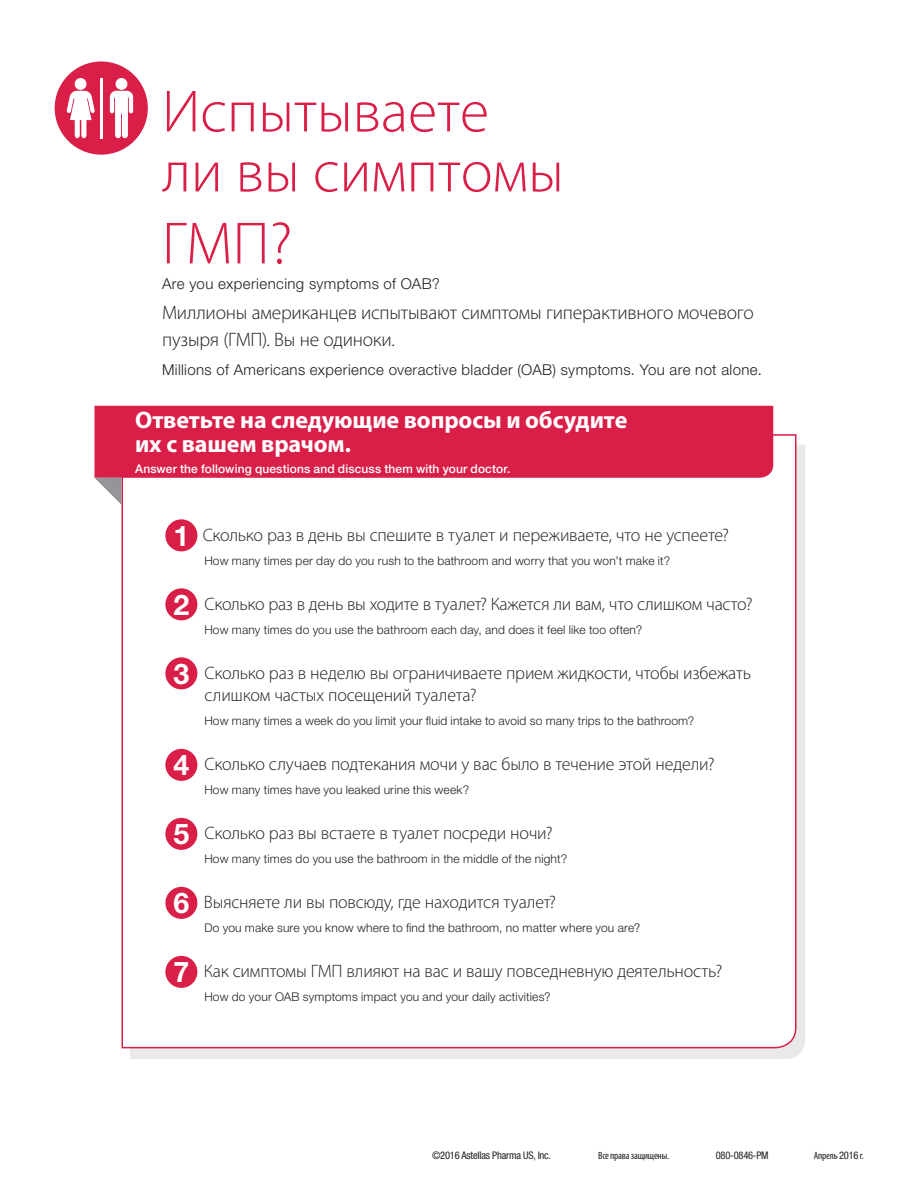
<style>
.page{position:relative;width:918px;height:1188px;background:#fff}
.page>*{position:absolute;margin:0;border:0;box-sizing:border-box;transform-origin:0 0}
.t1{font:300 60px/60px "Myriad Pro";color:#d91e47}
.t2{font:700 28.5px "Helvetica Neue LT Std";color:#fff}
.t3{font:700 24px/24px "Myriad Pro";letter-spacing:-.005em;color:#fff}
.P1{font:300 19.5px/27px "Myriad Pro";letter-spacing:-.01em;color:#231f20}
.P1-2{font:300 18px/22.5px "Myriad Pro";letter-spacing:-.015em;color:#231f20}
.t4{font:300 15px "Helvetica Neue LT Std";letter-spacing:.025em;color:#231f20}
.P1-3{font:300 12px "Helvetica Neue LT Std";letter-spacing:.015em;color:#231f20}
.Call_Out{font:500 12px "Helvetica Neue LT Std";letter-spacing:.01em;color:#fff}
.t5{font:condensed 10.5px "Helvetica Neue LT Std";letter-spacing:-.02em;color:#231f20}
.t6{font:condensed 10.5px "Myriad Pro";letter-spacing:-.02em;color:#231f20}
.s1{font-family:"Helvetica Neue LT Std"}
</style>
<div class="page">
<div style="left:130px;top:445px;width:675px;height:614px;background:#e9e9e9"></div>
<div style="left:121px;top:433px;width:676px;height:616px;background:#fff"></div>
<div style="left:165px;top:519px;width:32px;height:32px;background:#d91e47;border-radius:50%"></div>
<div style="left:165px;top:588px;width:32px;height:32px;background:#d91e47;border-radius:50%"></div>
<div style="left:165px;top:657px;width:32px;height:32px;background:#d91e47;border-radius:50%"></div>
<div style="left:165px;top:749px;width:32px;height:32px;background:#d91e47;border-radius:50%"></div>
<div style="left:165px;top:818px;width:32px;height:32px;background:#d91e47;border-radius:50%"></div>
<div style="left:165px;top:887px;width:32px;height:32px;background:#d91e47;border-radius:50%"></div>
<div style="left:165px;top:956px;width:32px;height:32px;background:#d91e47;border-radius:50%"></div>
<div style="left:56px;top:62px;width:91px;height:92px;background:#d91e47;border-radius:50%"></div>
<div style="left:55px;top:61px;width:93px;height:94px;border:2px solid #d91e47;border-radius:50%"></div>
<svg style="left:110px;top:91px;width:23px;height:47px"></svg>
<div style="left:116px;top:78px;width:11px;height:12px;background:#fff;border-radius:50%"></div>
<svg style="left:67px;top:91px;width:28px;height:47px"></svg>
<div style="left:75px;top:78px;width:12px;height:12px;background:#fff;border-radius:50%"></div>
<hr style="left:100px;top:78px;width:3px;height:60px;background:#fff">
<div style="left:94px;top:406px;width:679px;height:72px;background:#d91e47"></div>
<svg style="left:95px;top:478px;width:27px;height:27px"></svg>
<h1 class="t1" style="left:162px;top:81px;width:403px">Испытываете ли вы симптомы</h1>
<h1 class="t1" style="left:162px;top:213px;width:132px">ГМП?</h1>
<h1 class="t4" style="left:162px;top:274px;width:279px">Are you experiencing symptoms of OAB?</h1>
<p class="P1" style="left:162px;top:299px;width:593px">Миллионы американцев испытывают симптомы гиперактивного мочевого пузыря (ГМП). Вы не одиноки.</p>
<h1 class="t4" style="left:162px;top:361px;width:602px">Millions of Americans experience overactive bladder (OAB) symptoms. You are not alone.</h1>
<h3 class="t3" style="left:135px;top:407px;width:494px">Ответьте на следующие вопросы и обсудите их с вашем врачом.</h3>
<p class="Call_Out" style="left:135px;top:462px;width:377px">Answer the following questions and discuss them with your doctor.</p>
<p class="t2" style="left:173px;top:518px;width:17px">1</p>
<p class="P1-2" style="left:203px;top:523px;width:528px">Сколько раз в день вы спешите в туалет и переживаете, что не успеете?</p>
<p class="P1-3" style="left:204px;top:553px;width:468px">How many times per day do you rush to the bathroom and worry that you won’t make it?</p>
<p class="t2" style="left:173px;top:587px;width:17px">2</p>
<p class="P1-2" style="left:205px;top:592px;width:549px">Сколько раз в день вы ходите в туалет? Кажется ли вам, что слишком часто?</p>
<p class="P1-3" style="left:204px;top:622px;width:439px">How many times do you use the bathroom each day, and does it feel like too often?</p>
<p class="t2" style="left:173px;top:656px;width:17px">3</p>
<p class="P1-2" style="left:205px;top:661px;width:548px">Сколько раз в неделю вы ограничиваете прием жидкости, чтобы избежать слишком частых посещений туалета?</p>
<p class="P1-3" style="left:204px;top:714px;width:492px">How many times a week do you limit your fluid intake to avoid so many trips to the bathroom?</p>
<p class="t2" style="left:173px;top:747px;width:17px">4</p>
<p class="P1-2" style="left:205px;top:753px;width:512px">Сколько случаев подтекания мочи у вас было в течение этой недели?</p>
<p class="P1-3" style="left:204px;top:783px;width:266px">How many times have you leaked urine this week?</p>
<p class="t2" style="left:173px;top:816px;width:17px">5</p>
<p class="P1-2" style="left:205px;top:822px;width:350px">Сколько раз вы встаете в туалет посреди ночи?</p>
<p class="P1-3" style="left:204px;top:852px;width:364px">How many times do you use the bathroom in the middle of the night?</p>
<p class="t2" style="left:173px;top:885px;width:17px">6</p>
<p class="P1-2" style="left:204px;top:891px;width:354px">Выясняете ли вы повсюду, где находится туалет?</p>
<p class="P1-3" style="left:204px;top:921px;width:437px">Do you make sure you know where to find the bathroom, no matter where you are?</p>
<p class="t2" style="left:173px;top:954px;width:17px">7</p>
<p class="P1-2" style="left:204px;top:960px;width:520px">Как симптомы ГМП влияют на вас и вашу повседневную деятельность?</p>
<p class="P1-3" style="left:204px;top:990px;width:348px">How do your OAB symptoms impact you and your daily activities?</p>
<p class="t5" style="left:432px;top:1149px;width:121px">©2016 Astellas Pharma US, Inc.</p>
<p class="t6" style="left:598px;top:1149px;width:72px">Все права защищены.</p>
<p class="t5" style="left:716px;top:1149px;width:55px">080-0846-PM</p>
<p class="t6" style="left:814px;top:1149px;width:52px">Апрель <span class="s1">2016</span> г.</p>
</div>
